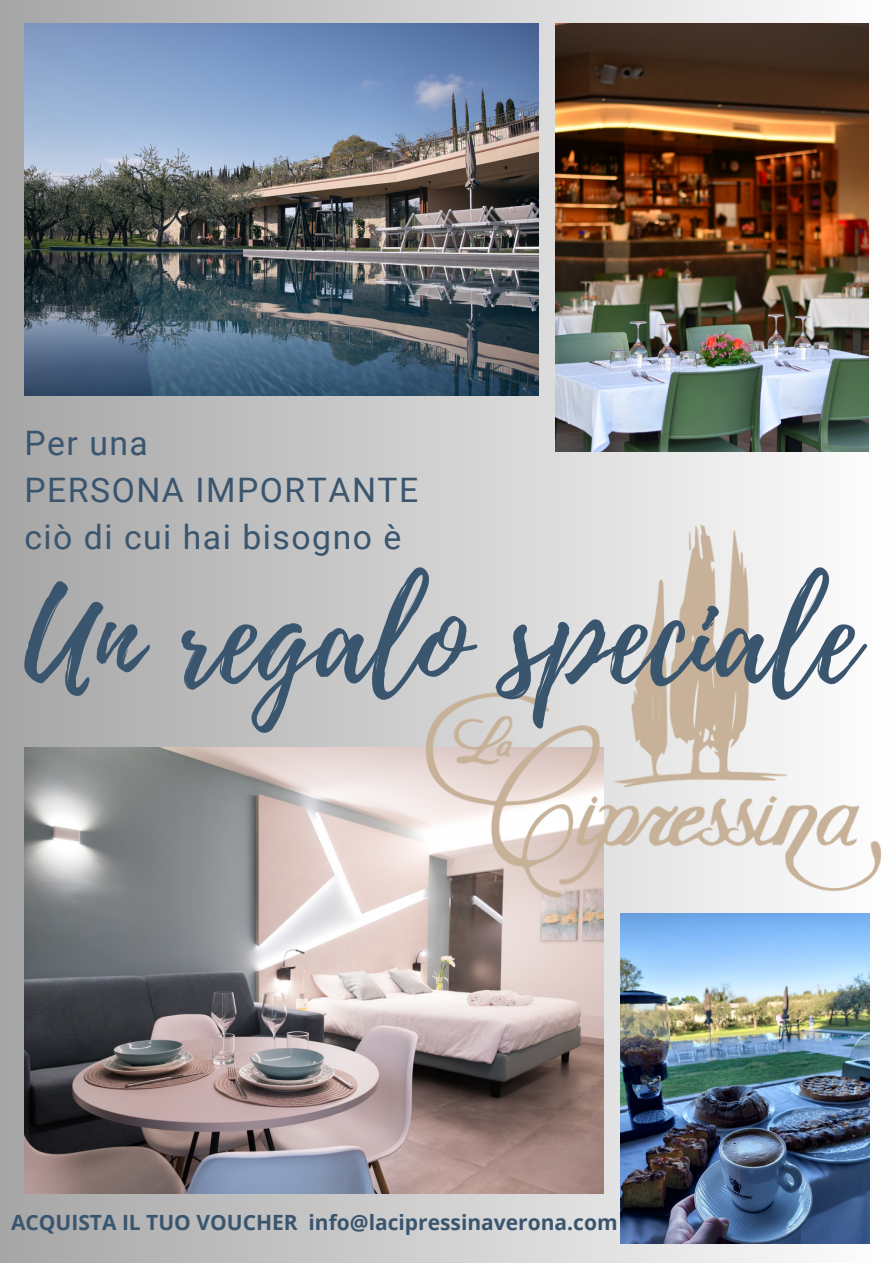
<style>
.page{position:relative;width:893px;height:1264px;background:#fff}
.page>*{position:absolute;margin:0;border:0;box-sizing:border-box;transform-origin:0 0}
.t1{font:128.55px "Playlist Script";color:#3a556e}
.t2{font:33.75px/47.2px "Roboto";letter-spacing:.045em;color:#3a556e}
.t3{font:700 21px "Open Sans";color:#3a556e}
</style>
<div class="page">
<div style="left:0;top:0;width:892px;height:1262px;background:linear-gradient(to right,#a6a6a6,#fcfcfc)"></div>
<img style="left:24px;top:747px;width:579px;height:446px">
<img style="left:24px;top:23px;width:514px;height:372px">
<img style="left:620px;top:970px;width:248px;height:273px">
<img style="left:555px;top:23px;width:313px;height:429px">
<img style="left:395px;top:453px;width:497px;height:517px">
<h2 class="t2" style="left:24px;top:420px;width:395px">Per una<br>PERSONA IMPORTANTE ciò di cui hai bisogno è</h2>
<h1 class="t1" style="left:24px;top:545px;width:834px">Un regalo speciale</h1>
<p class="t3" style="left:11px;top:1207px;width:608px">ACQUISTA IL TUO VOUCHER info@lacipressinaverona.com</p>
</div>
